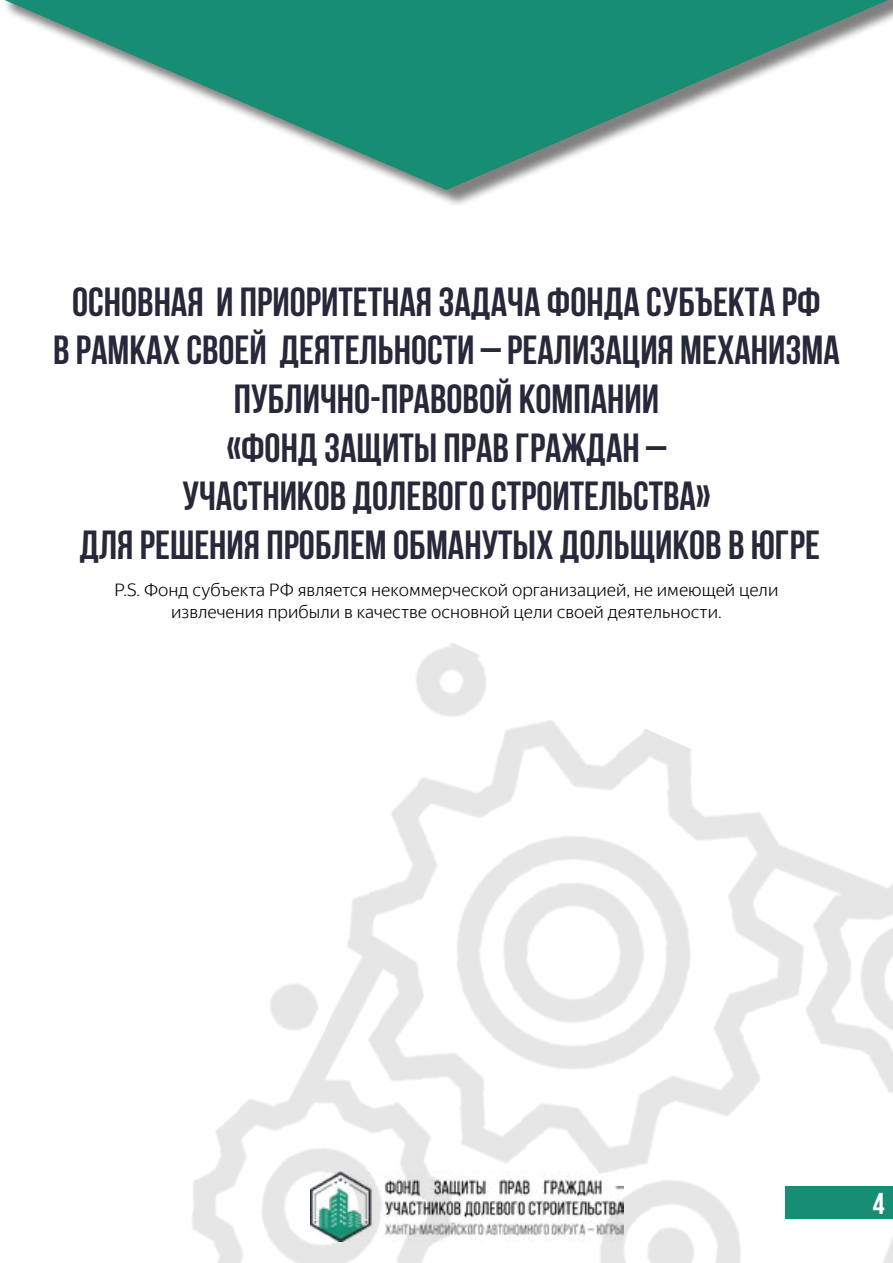
<style>
.page{position:relative;width:893px;height:1263px;background:#fff}
.page>*{position:absolute;margin:0;border:0;box-sizing:border-box;transform-origin:0 0}
.t1{font:700 40.5px/48.6px "Bebas Neue";color:#28283b;text-align:center}
.t2{font:700 30px "Bebas Neue";color:#fff}
.t3{font:300 18px/21.6px "Yandex Sans Display";color:#000;text-align:center}
</style>
<div class="page">
<svg style="left:5px;top:0;width:883px;height:190px"></svg>
<img style="left:192px;top:643px;width:701px;height:620px">
<img style="left:311px;top:1171px;width:312px;height:71px">
<div style="left:785px;top:1187px;width:107px;height:32px;background:#178d73"></div>
<p class="t1" style="left:53px;top:277px;width:788px">Основная и приоритетная задача Фонда субъекта РФ<br>в рамках своей деятельности – реализация механизма</p>
<p class="t1" style="left:234px;top:374px;width:427px">публично-правовой компании</p>
<p class="t1" style="left:227px;top:423px;width:441px">«Фонд защиты прав граждан –</p>
<p class="t1" style="left:183px;top:471px;width:529px">участников долевого строительства»</p>
<p class="t1" style="left:79px;top:520px;width:742px">для решения проблем обманутых дольщиков в Югре</p>
<p class="t3" style="left:115px;top:579px;width:665px">P.S. Фонд субъекта РФ является некоммерческой организацией, не имеющей цели извлечения прибыли в качестве основной цели своей деятельности.</p>
<p class="t2" style="left:873px;top:1187px;width:13px">4</p>
</div>
